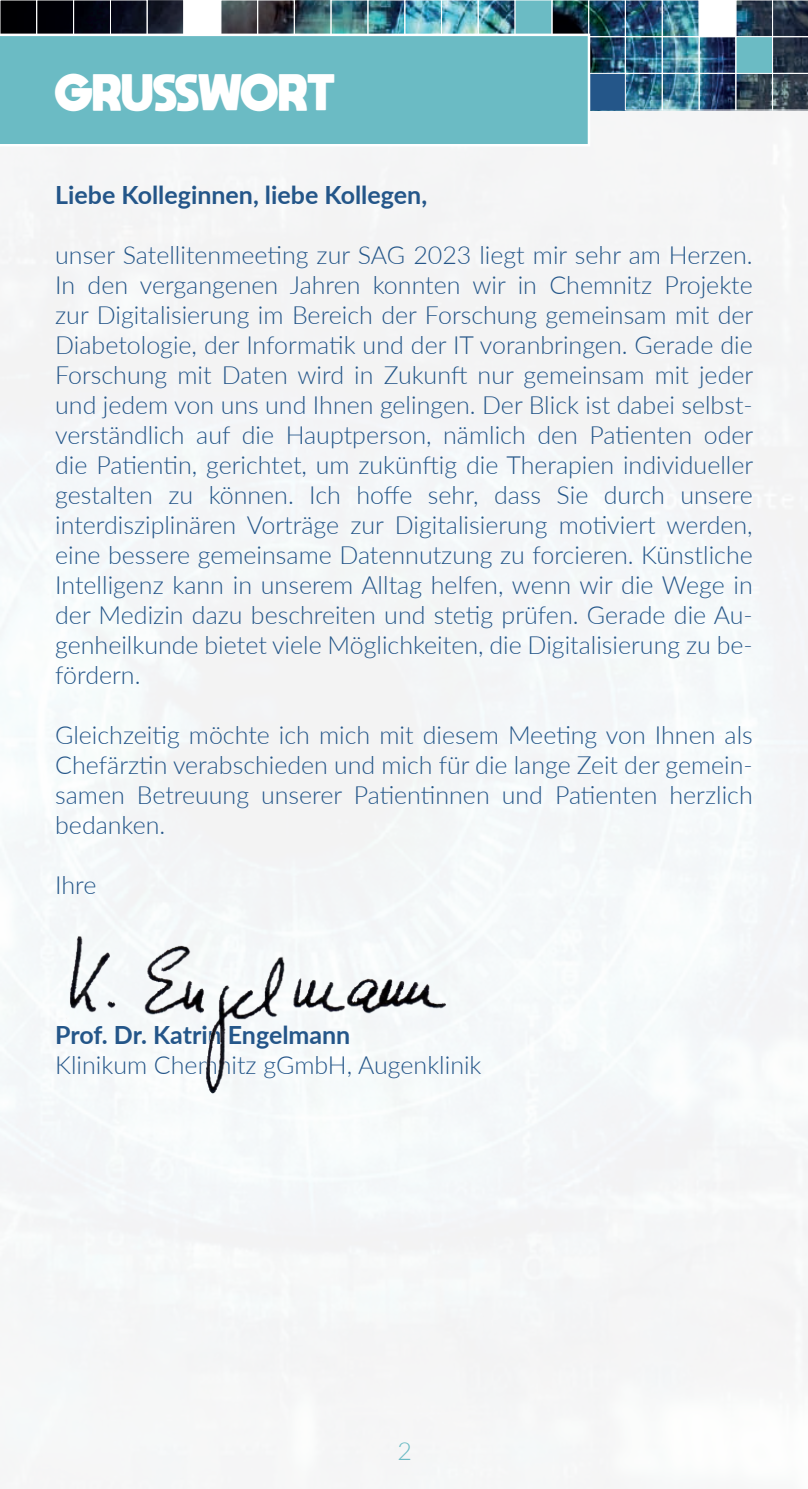
<style>
.page{position:relative;width:808px;height:1489px;background:#fff}
.page>*{position:absolute;margin:0;border:0;box-sizing:border-box;transform-origin:0 0}
.t1{font:800 36px "moon get";color:#fff}
.t2{font:300 25px/30px "Lato";color:#245689;text-align:justify}
.t3{font:700 25px "Lato";color:#245689}
.t4{font:300 25px "Lato";color:#6bbbc4}
</style>
<div class="page">
<div style="left:0;top:110px;width:808px;height:1378px;background:#f4f6f7"></div>
<img style="left:2px;top:2px;width:769px;height:106px">
<div style="left:441px;top:0;width:37px;height:37px;border:1px solid #fff"></div>
<div style="left:294px;top:0;width:37px;height:37px;border:1px solid #fff"></div>
<div style="left:735px;top:36px;width:38px;height:38px;background:#6bbbc4;border:1px solid #fff"></div>
<div style="left:147px;top:0;width:37px;height:37px;border:1px solid #fff"></div>
<div style="left:588px;top:73px;width:38px;height:37px;background:#245689;border:1px solid #245689"></div>
<div style="left:588px;top:36px;width:38px;height:38px;border:1px solid #fff"></div>
<div style="left:36px;top:0;width:38px;height:37px;border:1px solid #fff"></div>
<div style="left:478px;top:0;width:37px;height:37px;border:1px solid #fff"></div>
<div style="left:331px;top:0;width:37px;height:37px;border:1px solid #fff"></div>
<svg style="left:772px;top:0;width:36px;height:110px;background:#3a4654"></svg>
<div style="left:184px;top:0;width:37px;height:37px;background:#fff"></div>
<div style="left:625px;top:0;width:37px;height:37px;border:1px solid #fff"></div>
<div style="left:625px;top:73px;width:37px;height:37px;border:1px solid #fff"></div>
<div style="left:625px;top:36px;width:37px;height:38px;border:1px solid #fff"></div>
<div style="left:73px;top:0;width:38px;height:37px;border:1px solid #fff"></div>
<div style="left:515px;top:0;width:37px;height:37px;background:#6bbbc4;border:1px solid #fff"></div>
<div style="left:220px;top:0;width:38px;height:37px;border:1px solid #fff"></div>
<div style="left:662px;top:0;width:37px;height:37px;border:1px solid #fff"></div>
<div style="left:662px;top:73px;width:37px;height:37px;border:1px solid #fff"></div>
<div style="left:662px;top:36px;width:37px;height:38px;border:1px solid #fff"></div>
<div style="left:110px;top:0;width:37px;height:37px;border:1px solid #fff"></div>
<div style="left:552px;top:0;width:37px;height:37px;border:1px solid #fff"></div>
<div style="left:404px;top:0;width:38px;height:37px;border:1px solid #fff"></div>
<div style="left:257px;top:0;width:38px;height:37px;border:1px solid #fff"></div>
<div style="left:699px;top:0;width:37px;height:37px;background:#fff"></div>
<div style="left:699px;top:73px;width:37px;height:37px;border:1px solid #fff"></div>
<div style="left:699px;top:36px;width:37px;height:38px;border:1px solid #fff"></div>
<div style="left:0;top:34px;width:590px;height:112px;background:#6bbbc4"></div>
<img style="left:65px;top:930px;width:386px;height:169px">
<p class="t1" style="left:55px;top:70px;width:282px">GRUSSWORT</p>
<p class="t3" style="left:55px;top:176px;width:373px">Liebe Kolleginnen, liebe Kollegen,</p>
<p class="t2" style="left:55px;top:239px;width:700px">unser Satellitenmeeting zur SAG 2023 liegt mir sehr am Herzen.<br>In den vergangenen Jahren konnten wir in Chemnitz Projekte zur Digitalisierung im Bereich der Forschung gemeinsam mit der Diabetologie, der Informatik und der IT voranbringen. Gerade die Forschung mit Daten wird in Zukunft nur gemeinsam mit jeder und jedem von uns und Ihnen gelingen. Der Blick ist dabei selbst&shy;verständlich auf die Hauptperson, nämlich den Patienten oder die Patientin, gerichtet, um zukünftig die Therapien individueller gestalten zu können. Ich hoffe sehr, dass Sie durch unsere interdisziplinären Vorträge zur Digitalisierung motiviert werden, eine bessere gemeinsame Datennutzung zu forcieren. Künstliche Intelligenz kann in unserem Alltag helfen, wenn wir die Wege in der Medizin dazu beschreiten und stetig prüfen. Gerade die Au&shy;genheilkunde bietet viele Möglichkeiten, die Digitalisierung zu be&shy;fördern.</p>
<p class="t2" style="left:55px;top:719px;width:699px">Gleichzeitig möchte ich mich mit diesem Meeting von Ihnen als Chefärztin verabschieden und mich für die lange Zeit der gemein&shy;samen Betreuung unserer Patientinnen und Patienten herzlich bedanken.</p>
<p class="t2" style="left:55px;top:869px;width:43px">Ihre</p>
<p class="t3" style="left:55px;top:1016px;width:297px">Prof. Dr. Katrin Engelmann</p>
<p class="t2" style="left:55px;top:1049px;width:428px">Klinikum Chemnitz gGmbH, Augenklinik</p>
<p class="t4" style="left:397px;top:1432px;width:16px">2</p>
</div>
